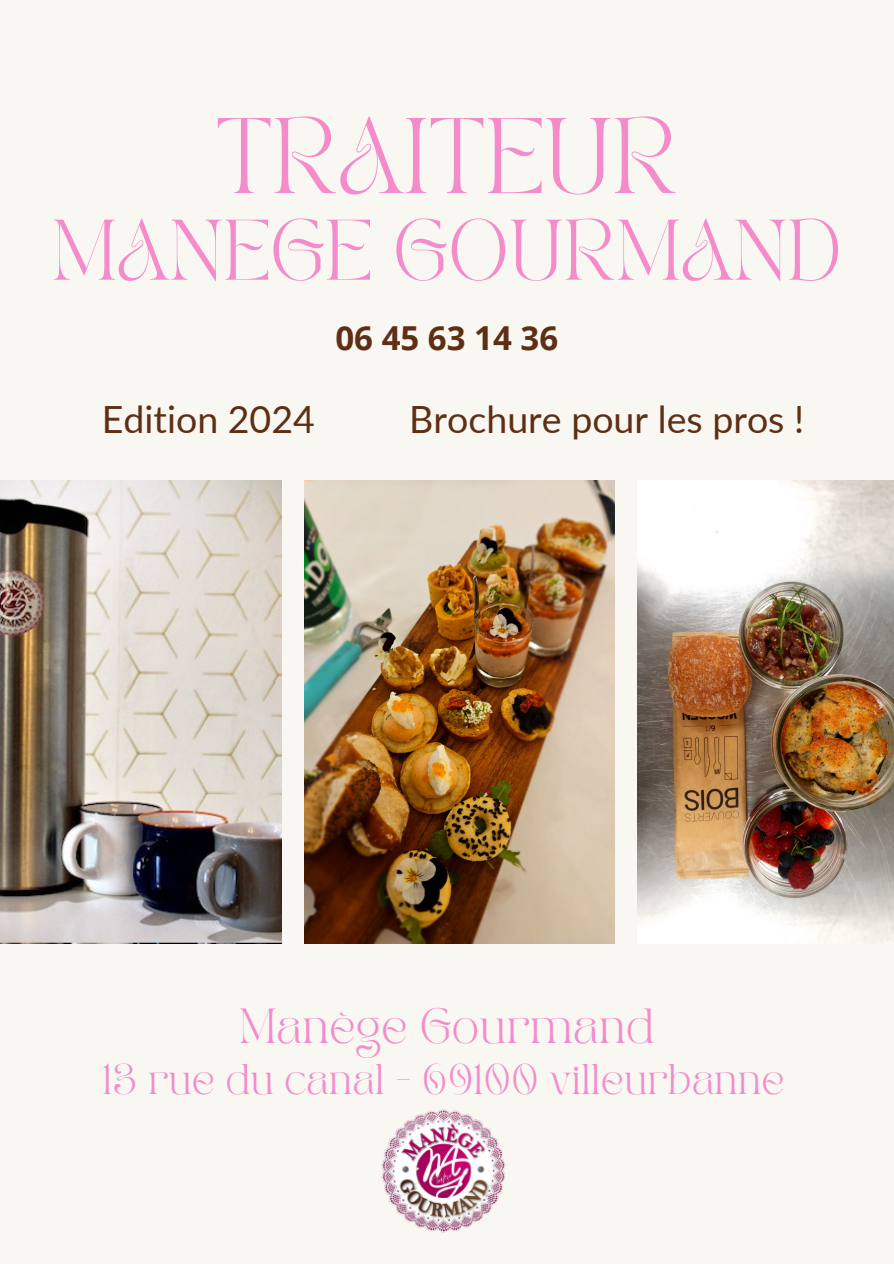
<style>
.page{position:relative;width:894px;height:1264px;background:#fff}
.page>*{position:absolute;margin:0;border:0;box-sizing:border-box;transform-origin:0 0}
.t1{font:75px "TAN PEARL Regular";color:#f48bcb}
.t2{font:60px "TAN PEARL Regular";color:#f48bcb}
.t3{font:37.5px "Lato";color:#5e2f15}
.t4{font:34.5px "TAN PEARL Regular";color:#f48bcb}
.t5{font:700 33px "Open Sans";color:#5e2f15}
.t6{font:30px "TAN PEARL Regular";color:#f48bcb}
</style>
<div class="page">
<div style="left:0;top:0;width:893px;height:1263px;background:#f8f7f2"></div>
<img style="left:381px;top:1109px;width:125px;height:124px">
<img style="left:304px;top:480px;width:310px;height:463px">
<img style="left:637px;top:480px;width:256px;height:463px">
<img style="left:0;top:480px;width:281px;height:463px">
<h1 class="t1" style="left:215px;top:116px;width:463px">TRAITEUR</h1>
<h1 class="t2" style="left:52px;top:218px;width:791px">MANEGE GOURMAND</h1>
<h2 class="t3" style="left:102px;top:396px;width:214px">Edition 2024</h2>
<p class="t5" style="left:335px;top:314px;width:224px">06 45 63 14 36</p>
<h2 class="t3" style="left:409px;top:396px;width:396px">Brochure pour les pros !</h2>
<h2 class="t4" style="left:239px;top:1007px;width:417px">Manège Gourmand</h2>
<p class="t6" style="left:102px;top:1063px;width:683px">13 rue du canal - 69100 villeurbanne</p>
</div>
